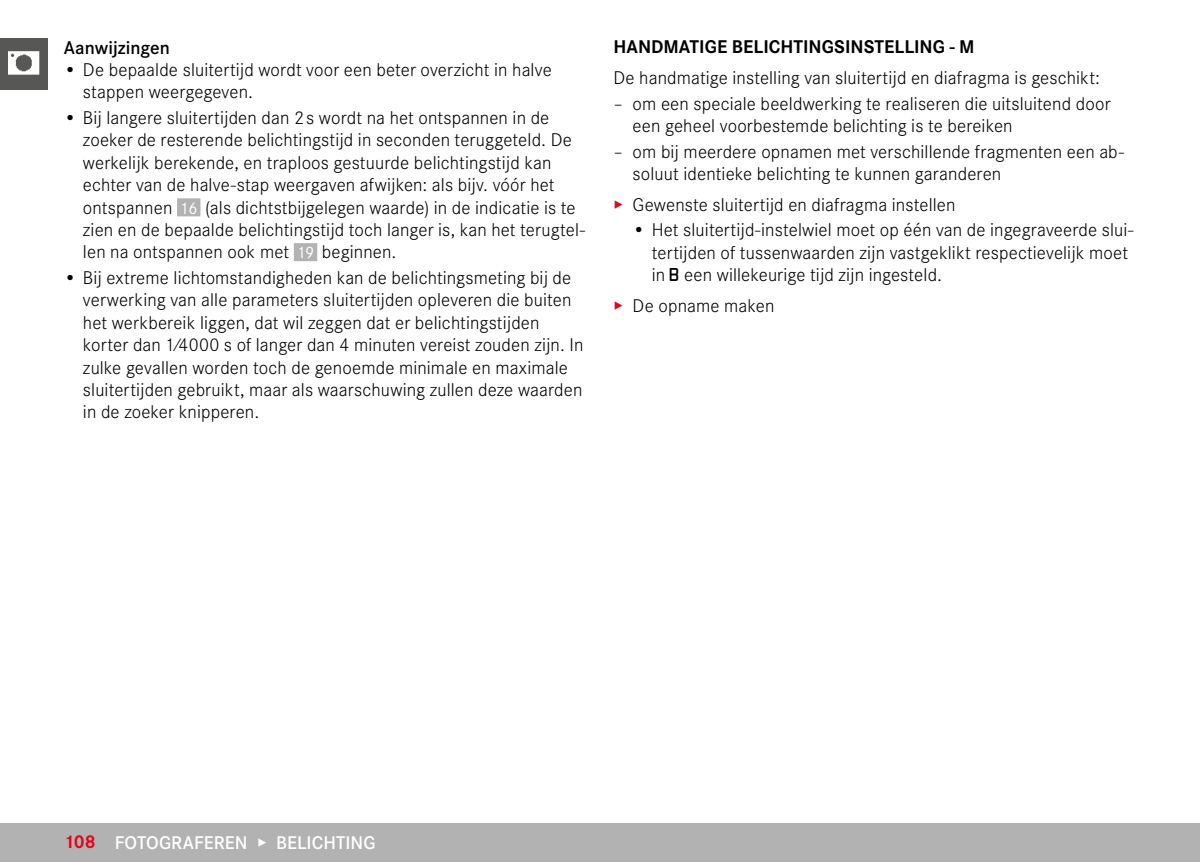
<style>
.page{position:relative;width:1200px;height:862px;background:#fff}
.page>*{position:absolute;margin:0;border:0;box-sizing:border-box;transform-origin:0 0}
.Text____Body_Text{font:300 19.12px/22.3px "Corporate S";letter-spacing:.005em;color:#000}
.Heading____Heading_03{font:700 19.12px "Corporate S";color:#000}
.t1{font:600 19.12px "Corporate S";letter-spacing:.005em;color:#fff}
.Heading____Note_Heading{font:600 19.12px "Corporate S";color:#000}
.s1{font-weight:400;font-size:17.32px;color:#fff}
.s2{color:#e3051b}
.s3{font-family:"LG1054";font-weight:400;font-size:16.2px}
.s4{font-weight:700;color:#e3051b}
</style>
<div class="page">
<div style="left:0;top:38px;width:48px;height:51px;background:#575756"></div>
<img style="left:9px;top:51px;width:31px;height:24px">
<div style="left:0;top:823px;width:1199px;height:38px;background:#b3b2b2"></div>
<div style="left:177px;top:198px;width:23px;height:18px;background:#b3b2b2"></div>
<div style="left:294px;top:243px;width:23px;height:18px;background:#b3b2b2"></div>
<p class="Heading____Note_Heading" style="left:64px;top:33px;width:108px">Aanwijzingen</p>
<p class="Text____Body_Text" style="left:83px;top:57px;width:470px;text-indent:-19px">• De bepaalde sluitertijd wordt voor een beter overzicht in halve stappen weergegeven.</p>
<p class="Text____Body_Text" style="left:83px;top:105px;width:503px;text-indent:-19px">• Bij langere sluitertijden dan 2s wordt na het ontspannen in de zoeker de resterende belichtingstijd in seconden teruggeteld. De werkelijk berekende, en traploos gestuurde belichtingstijd kan echter van de halve-stap weergaven afwijken: als bijv. vóór het ontspannen <span class="s1">16</span> (als dichtstbijgelegen waarde) in de indicatie is te zien en de bepaalde belichtingstijd toch langer is, kan het terugtel&shy;len na ontspannen ook met <span class="s1">19</span> beginnen.</p>
<p class="Text____Body_Text" style="left:83px;top:265px;width:502px;text-indent:-19px">• Bij extreme lichtomstandigheden kan de belichtingsmeting bij de verwerking van alle parameters sluitertijden opleveren die buiten het werkbereik liggen, dat wil zeggen dat er belichtingstijden korter dan 1⁄4000 s of langer dan 4 minuten vereist zouden zijn. In zulke gevallen worden toch de genoemde minimale en maximale sluitertijden gebruikt, maar als waarschuwing zullen deze waarden in de zoeker knipperen.</p>
<p class="Heading____Heading_03" style="left:613px;top:32px;width:362px">HANDMATIGE BELICHTINGSINSTELLING - M</p>
<p class="Text____Body_Text" style="left:613px;top:66px;width:488px">De handmatige instelling van sluitertijd en diafragma is geschikt:</p>
<p class="Text____Body_Text" style="left:632px;top:91px;width:479px;text-indent:-19px">– om een speciale beeldwerking te realiseren die uitsluitend door een geheel voorbestemde belichting is te bereiken</p>
<p class="Text____Body_Text" style="left:632px;top:139px;width:493px;text-indent:-19px">– om bij meerdere opnamen met verschillende fragmenten een ab&shy;soluut identieke belichting te kunnen garanderen</p>
<p class="Text____Body_Text" style="left:613px;top:192px;width:343px"><span class="s2">▸</span> Gewenste sluitertijd en diafragma instellen</p>
<p class="Text____Body_Text" style="left:651px;top:218px;width:483px;text-indent:-19px">• Het sluitertijd-instelwiel moet op één van de ingegraveerde slui&shy;tertijden of tussenwaarden zijn vastgeklikt respectievelijk moet in <span class="s3">B</span> een willekeurige tijd zijn ingesteld.</p>
<p class="Text____Body_Text" style="left:613px;top:293px;width:162px"><span class="s2">▸</span> De opname maken</p>
<p class="t1" style="left:64px;top:827px;width:313px"><span class="s4">108</span> FOTOGRAFEREN ▸ BELICHTING</p>
</div>
